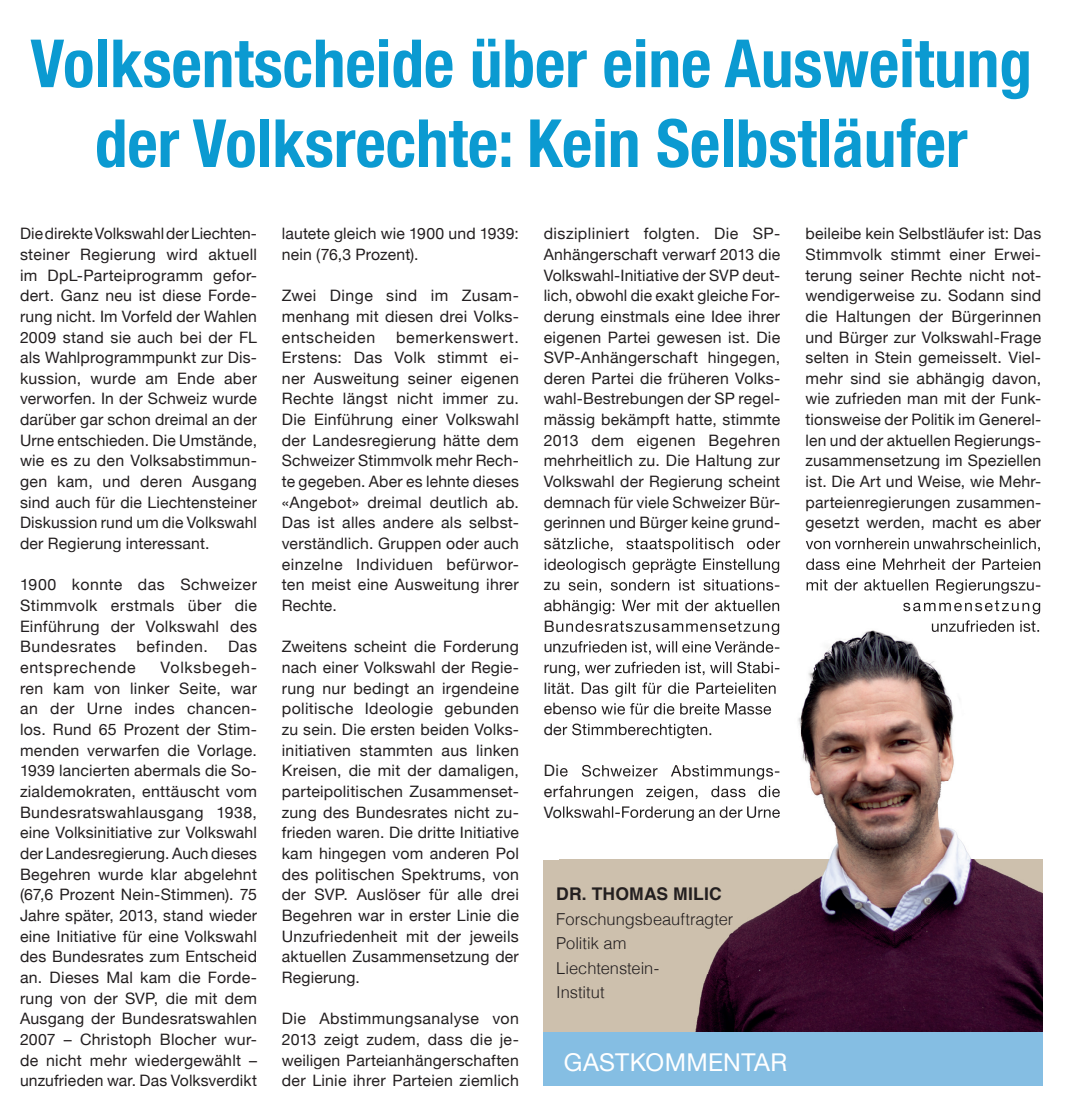
<style>
.page{position:relative;width:1068px;height:1102px;background:#fff}
.page>*{position:absolute;margin:0;border:0;box-sizing:border-box;transform-origin:0 0}
.t1{font:700 condensed 66.5px/79.8px "Helvetica Neue";color:#0b9ad1;text-align:center}
.t2{font:24.5px "Helvetica Neue";letter-spacing:.015em;color:#fff}
.t3{font:700 17.5px "Helvetica";letter-spacing:.01em;color:#231f20}
.t4{font:300 16.45px/24.5px "Helvetica";color:#231f20}
.t5{font:15.75px/20.7px "Helvetica Neue";letter-spacing:.015em;color:#231f20;text-align:justify}
.t6{font:15.75px "Helvetica Neue";letter-spacing:.05em;color:#231f20}
.t7{font:15.75px "Helvetica Neue";letter-spacing:.04em;color:#231f20}
</style>
<div class="page">
<div style="left:543px;top:859px;width:499px;height:208px;background:#cdc0ad"></div>
<img style="left:559px;top:537px;width:483px;height:495px">
<img style="left:559px;top:538px;width:220px;height:14px">
<img style="left:559px;top:558px;width:220px;height:15px">
<img style="left:559px;top:579px;width:220px;height:13px">
<img style="left:559px;top:600px;width:220px;height:14px">
<img style="left:559px;top:620px;width:220px;height:15px">
<img style="left:559px;top:641px;width:220px;height:13px">
<img style="left:559px;top:661px;width:220px;height:15px">
<img style="left:559px;top:682px;width:217px;height:15px">
<img style="left:559px;top:703px;width:212px;height:11px">
<img style="left:559px;top:723px;width:152px;height:15px">
<img style="left:559px;top:764px;width:220px;height:15px">
<img style="left:559px;top:785px;width:220px;height:15px">
<img style="left:559px;top:806px;width:220px;height:15px">
<img style="left:805px;top:538px;width:235px;height:13px">
<img style="left:805px;top:558px;width:235px;height:12px">
<img style="left:806px;top:579px;width:233px;height:14px">
<img style="left:902px;top:600px;width:138px;height:14px">
<img style="left:931px;top:620px;width:107px;height:12px">
<div style="left:543px;top:1032px;width:499px;height:53px;background:#85bee3"></div>
<h1 class="t1" style="left:30px;top:23px;width:1002px">Volksentscheide über eine Ausweitung der Volksrechte: Kein Selbstläufer</h1>
<p class="t5" style="left:20px;top:224px;width:238px">Die direkte Volkswahl der Liechten&shy;steiner Regierung wird aktuell im DpL-Parteiprogramm gefor&shy;dert. Ganz neu ist diese Forde&shy;rung nicht. Im Vorfeld der Wahlen 2009 stand sie auch bei der FL als Wahlprogrammpunkt zur Dis&shy;kussion, wurde am Ende aber verworfen. In der Schweiz wurde darüber gar schon dreimal an der Urne entschieden. Die Umstände, wie es zu den Volksabstimmun&shy;gen kam, und deren Ausgang sind auch für die Liechtensteiner Diskussion rund um die Volkswahl der Regierung interessant.</p>
<p class="t5" style="left:20px;top:575px;width:238px">1900 konnte das Schweizer Stimmvolk erstmals über die Einführung der Volkswahl des Bundesrates</p>
<p class="t7" style="left:136px;top:635px;width:73px">befinden.</p>
<p class="t5" style="left:228px;top:637px;width:31px">Das</p>
<p class="t5" style="left:20px;top:658px;width:238px;text-indent:141px">Volksbegeh&shy;ren kam von linker Seite, war an der Urne indes chancen&shy;los. Rund 65 Prozent der Stim&shy;menden verwarfen die Vorlage.<br>1939 lancierten abermals die So&shy;zialdemokraten, enttäuscht vom Bundesratswahlausgang 1938, eine Volksinitiative zur Volkswahl der Landesregierung. Auch dieses Begehren wurde klar abgelehnt (67,6 Prozent Nein-Stimmen). 75<br>Jahre später, 2013, stand wieder eine Initiative für eine Volkswahl des Bundesrates zum Entscheid an. Dieses Mal kam die Forde&shy;rung von der SVP, die mit dem Ausgang der Bundesratswahlen 2007 – Christoph Blocher wur&shy;de nicht mehr wiedergewählt – unzufrieden war. Das Volksverdikt</p>
<p class="t6" style="left:20px;top:656px;width:117px">entsprechende</p>
<p class="t5" style="left:282px;top:224px;width:238px">lautete gleich wie 1900 und 1939: nein (76,3 Prozent).</p>
<p class="t5" style="left:282px;top:286px;width:238px">Zwei Dinge sind im Zusam&shy;menhang mit diesen drei Volks&shy;entscheiden</p>
<p class="t5" style="left:282px;top:327px;width:238px;text-indent:114px">bemerkenswert.<br>Erstens: Das Volk stimmt ei&shy;ner Ausweitung seiner eigenen Rechte längst nicht immer zu.<br>Die Einführung einer Volkswahl der Landesregierung hätte dem Schweizer Stimmvolk mehr Rech&shy;te gegeben. Aber es lehnte dieses «Angebot» dreimal deutlich ab.<br>Das ist alles andere als selbst&shy;verständlich. Gruppen oder auch einzelne Individuen befürwor&shy;ten meist eine Ausweitung ihrer Rechte.</p>
<p class="t5" style="left:282px;top:637px;width:238px">Zweitens scheint die Forderung nach einer Volkswahl der Regie&shy;rung nur bedingt an irgendeine politische Ideologie gebunden zu sein. Die ersten beiden Volks&shy;initiativen stammten aus linken Kreisen, die mit der damaligen, parteipolitischen Zusammenset&shy;zung des Bundesrates nicht zu&shy;frieden waren. Die dritte Initiative kam hingegen vom anderen Pol des politischen Spektrums, von der SVP. Auslöser für alle drei Begehren war in erster Linie die Unzufriedenheit mit der jeweils aktuellen Zusammensetzung der Regierung.</p>
<p class="t5" style="left:282px;top:1009px;width:238px">Die Abstimmungsanalyse von 2013 zeigt zudem, dass die je&shy;weiligen Parteianhängerschaften der Linie ihrer Parteien ziemlich</p>
<p class="t5" style="left:543px;top:224px;width:238px">diszipliniert folgten. Die SP-Anhängerschaft verwarf 2013 die Volkswahl-Initiative der SVP deut&shy;lich, obwohl die exakt gleiche For&shy;derung einstmals eine Idee ihrer eigenen Partei gewesen ist. Die SVP-Anhängerschaft hingegen, deren Partei die früheren Volks&shy;wahl-Bestrebungen der SP regel&shy;mässig bekämpft hatte, stimmte 2013 dem eigenen Begehren mehrheitlich zu. Die Haltung zur Volkswahl der Regierung scheint demnach für viele Schweizer Bür&shy;gerinnen und Bürger keine grund-</p>
<p class="t5" style="left:805px;top:224px;width:237px">beileibe kein Selbstläufer ist: Das Stimmvolk stimmt einer Erwei&shy;terung seiner Rechte nicht not&shy;wendigerweise zu. Sodann sind die Haltungen der Bürgerinnen und Bürger zur Volkswahl-Frage selten in Stein gemeisselt. Viel&shy;mehr sind sie abhängig davon, wie zufrieden man mit der Funk&shy;tionsweise der Politik im Generel&shy;len und der aktuellen Regierungs&shy;zusammensetzung im Speziellen ist. Die Art und Weise, wie Mehr&shy;parteienregierungen zusammen&shy;gesetzt werden, macht es aber</p>
<p class="t3" style="left:556px;top:880px;width:167px">DR. THOMAS MILIC</p>
<p class="t4" style="left:556px;top:905px;width:178px">Forschungsbeauftragter<br>Politik am<br>Liechtenstein-<br>Institut</p>
<h2 class="t2" style="left:563px;top:1044px;width:225px">GASTKOMMENTAR</h2>
</div>
